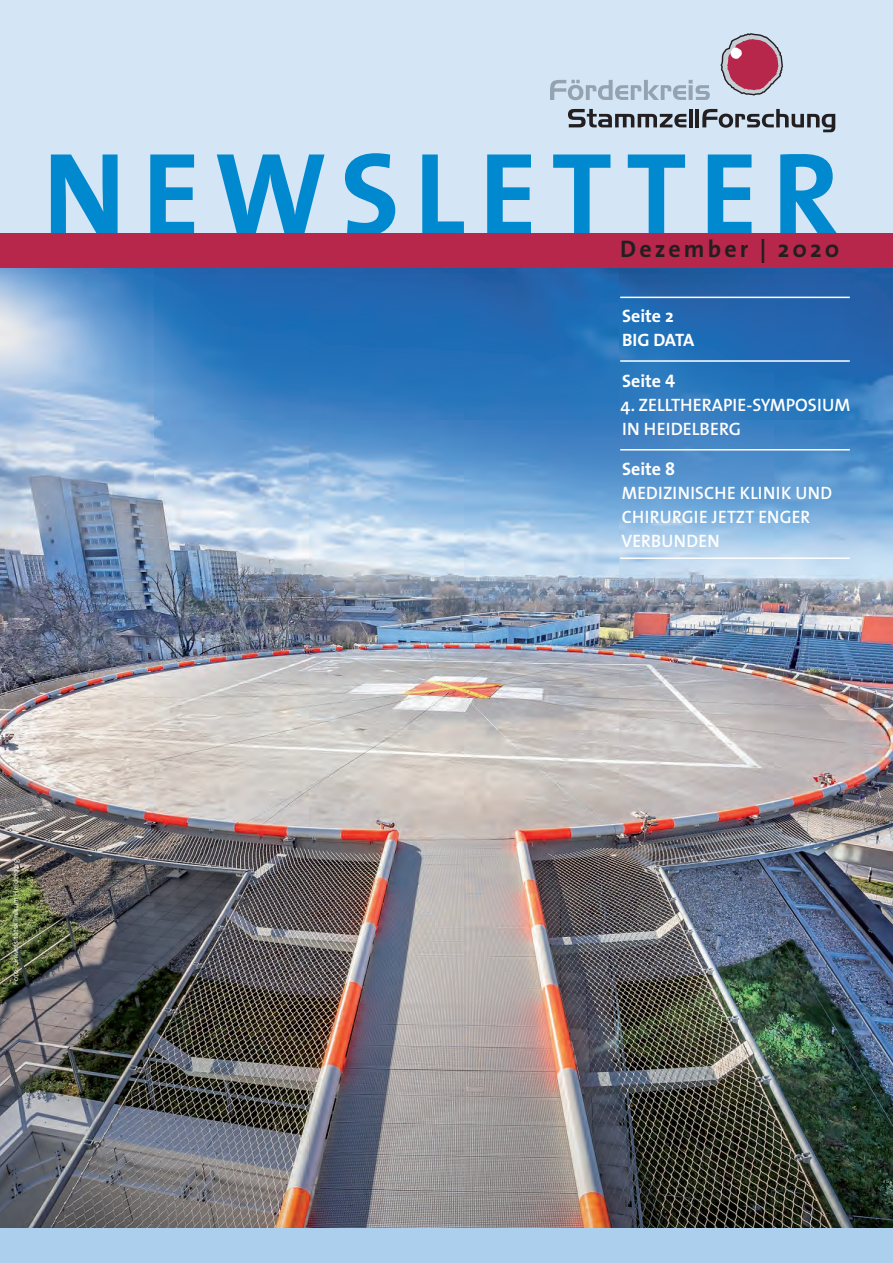
<style>
.page{position:relative;width:893px;height:1263px;background:#fff}
.page>*{position:absolute;margin:0;border:0;box-sizing:border-box;transform-origin:0 0}
.t1{font:700 119.4px "The Sans";letter-spacing:.115em;color:#0089cf}
.t2{font:700 24px "The Sans";letter-spacing:.13em;color:#231f20}
.t3{font:600 18px/24px "The Sans";letter-spacing:.01em;color:#fff}
.t4{font:700 18px/24px "The Sans";color:#fff}
.t5{font:300 7.5px "The Sans";letter-spacing:.01em;color:#fff}
</style>
<div class="page">
<img style="left:0;top:268px;width:893px;height:961px">
<div style="left:0;top:0;width:893px;height:234px;background:#d4e6f6"></div>
<div style="left:0;top:234px;width:893px;height:34px;background:#b6274b"></div>
<svg style="left:550px;top:80px;width:160px;height:20px"></svg>
<svg style="left:568px;top:109px;width:118px;height:18px"></svg>
<hr style="left:689px;top:109px;width:3px;height:18px;background:#231f20">
<hr style="left:695px;top:109px;width:4px;height:18px;background:#231f20">
<svg style="left:702px;top:109px;width:133px;height:23px"></svg>
<svg style="left:720px;top:33px;width:63px;height:63px"></svg>
<div style="left:0;top:1229px;width:893px;height:34px;background:#accfed"></div>
<hr style="left:620px;top:297px;width:230px;height:1px;background:#fff">
<hr style="left:620px;top:360px;width:230px;height:2px;background:#fff">
<hr style="left:620px;top:557px;width:230px;height:2px;background:#fff">
<hr style="left:620px;top:449px;width:230px;height:1px;background:#fff">
<h1 class="t1" style="left:43px;top:95px;width:799px">NEWSLETTER</h1>
<h2 class="t2" style="left:620px;top:229px;width:221px">Dezember | 2020</h2>
<p class="t4" style="left:622px;top:304px;width:74px">Seite 2<br>BIG DATA</p>
<p class="t4" style="left:622px;top:368px;width:54px">Seite 4</p>
<p class="t3" style="left:620px;top:392px;width:231px">4. ZELLTHERAPIE-SYMPOSIUM<br>IN HEIDELBERG</p>
<p class="t4" style="left:622px;top:456px;width:55px">Seite 8</p>
<p class="t3" style="left:621px;top:480px;width:212px">MEDIZINISCHE KLINIK UND<br>CHIRURGIE JETZT ENGER<br>VERBUNDEN</p>
<p class="t5" style="left:9px;top:985px;width:127px;rotate:-90deg">Foto: Universitätsklinikum Heidelberg</p>
</div>
